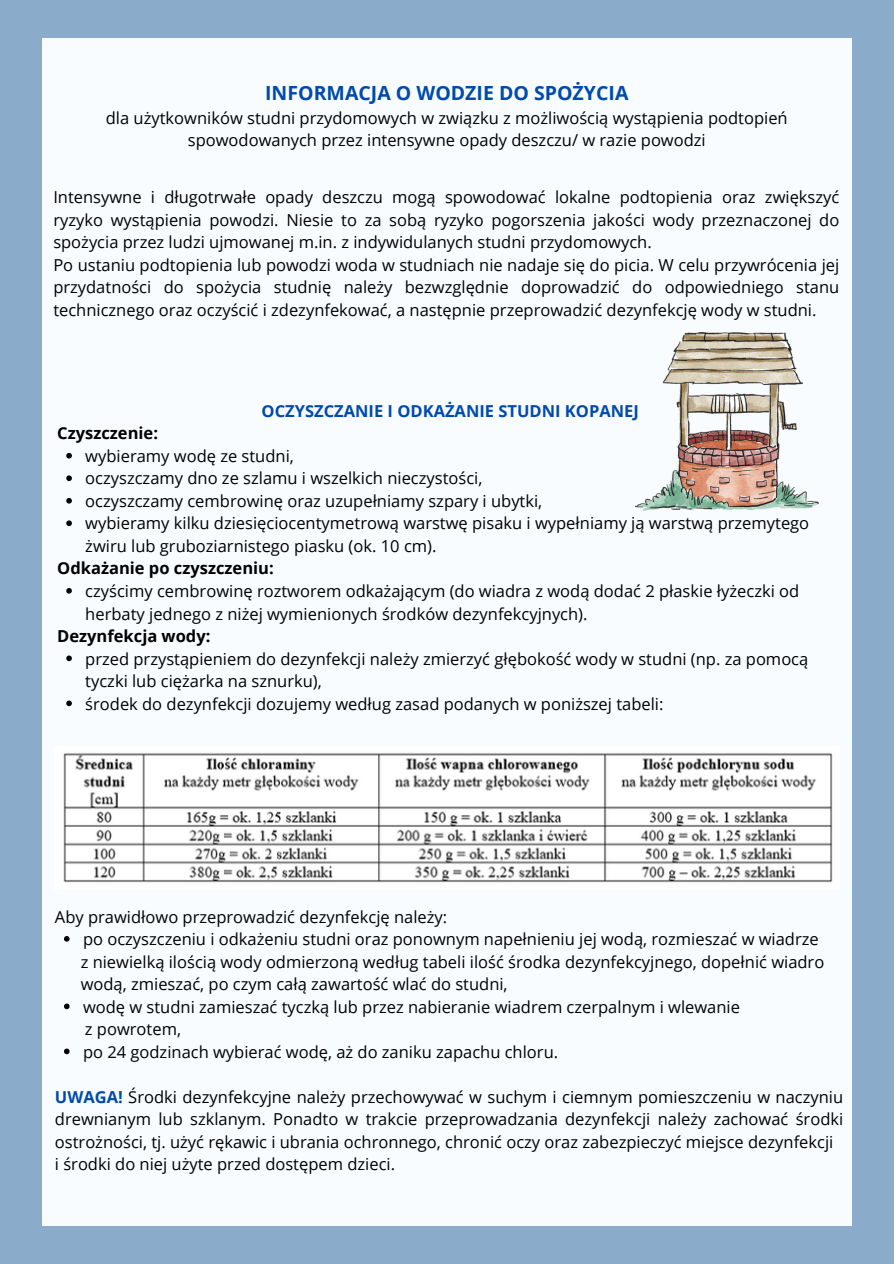
<style>
.page{position:relative;width:894px;height:1264px;background:#fff}
.page>*{position:absolute;margin:0;border:0;box-sizing:border-box;transform-origin:0 0}
.t1{font:700 19.5px "Open Sans";color:#004aad}
.t2{font:16.5px/22.5px "Open Sans";color:#000;text-align:justify}
.t3{font:700 16.5px "Open Sans";color:#000}
.t4{font:700 16.5px "Open Sans";color:#004aad}
.s1{font-weight:700;color:#004aad}
</style>
<div class="page">
<div style="left:0;top:0;width:893px;height:1263px;background:#8aabca"></div>
<div style="left:42px;top:38px;width:809px;height:1187px;background:#f9fcff"></div>
<img style="left:635px;top:332px;width:183px;height:178px">
<img style="left:63px;top:753px;width:770px;height:130px">
<svg style="left:66px;top:453px;width:6px;height:5px"></svg>
<svg style="left:66px;top:475px;width:6px;height:6px"></svg>
<svg style="left:66px;top:498px;width:6px;height:5px"></svg>
<svg style="left:66px;top:520px;width:6px;height:6px"></svg>
<svg style="left:66px;top:588px;width:6px;height:5px"></svg>
<svg style="left:66px;top:655px;width:6px;height:6px"></svg>
<svg style="left:66px;top:700px;width:6px;height:6px"></svg>
<svg style="left:64px;top:936px;width:6px;height:5px"></svg>
<svg style="left:64px;top:1003px;width:6px;height:6px"></svg>
<svg style="left:64px;top:1048px;width:6px;height:6px"></svg>
<p class="t1" style="left:265px;top:79px;width:364px">INFORMACJA O WODZIE DO SPOŻYCIA</p>
<p class="t2" style="left:106px;top:106px;width:683px;text-align:center">dla użytkowników studni przydomowych w związku z możliwością wystąpienia podtopień spowodowanych przez intensywne opady deszczu/ w razie powodzi</p>
<p class="t2" style="left:53px;top:186px;width:787px">Intensywne i długotrwałe opady deszczu mogą spowodować lokalne podtopienia oraz zwiększyć ryzyko wystąpienia powodzi. Niesie to za sobą ryzyko pogorszenia jakości wody przeznaczonej do spożycia przez ludzi ujmowanej m.in. z indywidulanych studni przydomowych.</p>
<h1 class="t2" style="left:53px;top:253px;width:787px">Po ustaniu podtopienia lub powodzi woda w studniach nie nadaje się do picia. W celu przywrócenia jej przydatności do spożycia studnię należy bezwzględnie doprowadzić do odpowiedniego stanu technicznego oraz oczyścić i zdezynfekować, a następnie przeprowadzić dezynfekcję wody w studni.</h1>
<p class="t4" style="left:261px;top:399px;width:378px">OCZYSZCZANIE I ODKAŻANIE STUDNI KOPANEJ</p>
<p class="t3" style="left:57px;top:422px;width:102px">Czyszczenie:</p>
<p class="t2" style="left:85px;top:444px;width:210px">wybieramy wodę ze studni,</p>
<p class="t2" style="left:85px;top:467px;width:398px">oczyszczamy dno ze szlamu i wszelkich nieczystości,</p>
<p class="t2" style="left:85px;top:489px;width:458px">oczyszczamy cembrowinę oraz uzupełniamy szpary i ubytki,</p>
<h1 class="t2" style="left:85px;top:512px;width:725px">wybieramy kilku dziesięciocentymetrową warstwę pisaku i wypełniamy ją warstwą przemytego żwiru lub gruboziarnistego piasku (ok. 10 cm).</h1>
<p class="t3" style="left:57px;top:557px;width:218px">Odkażanie po czyszczeniu:</p>
<h1 class="t2" style="left:85px;top:579px;width:715px">czyścimy cembrowinę roztworem odkażającym (do wiadra z wodą dodać 2 płaskie łyżeczki od herbaty jednego z niżej wymienionych środków dezynfekcyjnych).</h1>
<p class="t3" style="left:57px;top:624px;width:155px">Dezynfekcja wody:</p>
<p class="t2" style="left:85px;top:647px;width:724px">przed przystąpieniem do dezynfekcji należy zmierzyć głębokość wody w studni (np. za pomocą tyczki lub ciężarka na sznurku),</p>
<p class="t2" style="left:85px;top:692px;width:579px">środek do dezynfekcji dozujemy według zasad podanych w poniższej tabeli:</p>
<p class="t2" style="left:55px;top:904px;width:393px">Aby prawidłowo przeprowadzić dezynfekcję należy:</p>
<p class="t2" style="left:83px;top:927px;width:737px">po oczyszczeniu i odkażeniu studni oraz ponownym napełnieniu jej wodą, rozmieszać w wiadrze</p>
<p class="t2" style="left:81px;top:949px;width:745px">z niewielką ilością wody odmierzoną według tabeli ilość środka dezynfekcyjnego, dopełnić wiadro</p>
<p class="t2" style="left:81px;top:972px;width:428px">wodą, zmieszać, po czym całą zawartość wlać do studni,</p>
<p class="t2" style="left:83px;top:994px;width:658px">wodę w studni zamieszać tyczką lub przez nabieranie wiadrem czerpalnym i wlewanie</p>
<p class="t2" style="left:85px;top:1017px;width:98px">z powrotem,</p>
<p class="t2" style="left:83px;top:1039px;width:476px">po 24 godzinach wybierać wodę, aż do zaniku zapachu chloru.</p>
<p class="t2" style="left:55px;top:1084px;width:789px"><span class="s1">UWAGA!</span> Środki dezynfekcyjne należy przechowywać w suchym i ciemnym pomieszczeniu w naczyniu drewnianym lub szklanym. Ponadto w trakcie przeprowadzania dezynfekcji należy zachować środki ostrożności, tj. użyć rękawic i ubrania ochronnego, chronić oczy oraz zabezpieczyć miejsce dezynfekcji</p>
<p class="t2" style="left:55px;top:1152px;width:341px">i środki do niej użyte przed dostępem dzieci.</p>
</div>
